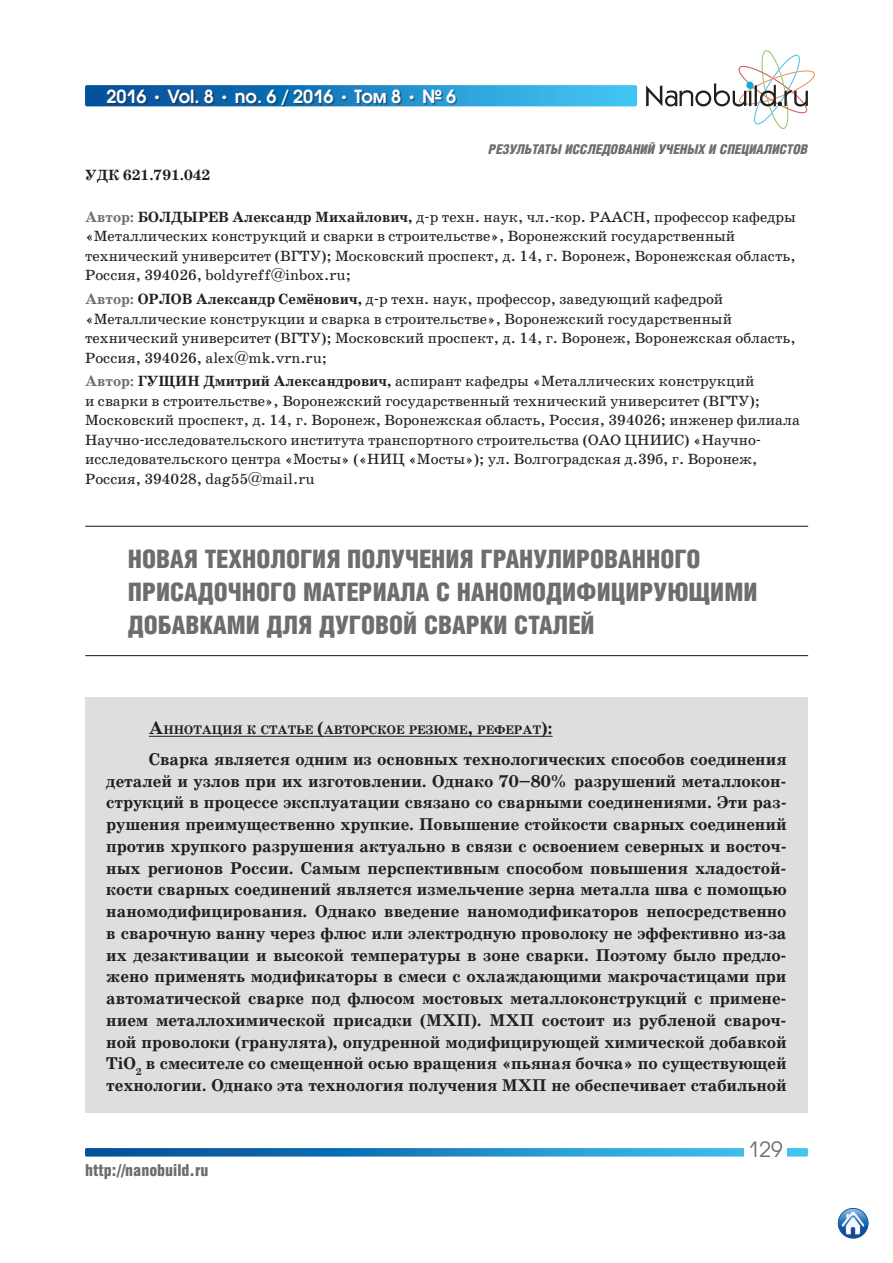
<style>
.page{position:relative;width:893px;height:1263px;background:#fff}
.page>*{position:absolute;margin:0;border:0;box-sizing:border-box;transform-origin:0 0}
.t1{font:900 25.5px/33px "Helios Cond";color:#6c6d70}
.t2{font:21px "Avant Garde Gothic C";color:#6c6d70}
.t3{font:600 18px "Avant Garde Gothic C";color:#fff}
.t4{font:700 17.25px/21.8px "School Book C";letter-spacing:-.005em;color:#231f20;text-align:justify}
.t5{font:900 16.5px "Helios Cond";color:#6c6d70}
.t6{font:15px/19.5px "School Book C";color:#231f20}
.t7{font:700 15px "School Book C";color:#231f20}
.t8{font:italic 900 13.5px "Helios Cond";color:#6c6d70}
.t9{font:700 12.6px "School Book C";color:#231f20}
.s1{font-family:"School Book C";font-weight:700}
.s2{font-weight:700;color:#6c6d70}
.s3{font-weight:700}
.s4{font-size:18px}
</style>
<div class="page">
<svg style="left:85px;top:1148px;width:723px;height:8px;background:#1e84c3"></svg>
<div style="left:744px;top:1137px;width:43px;height:19px;background:#fff"></div>
<div style="left:85px;top:85px;width:552px;height:21px;background:linear-gradient(to right,#004694,#42c8f6);border-radius:2px"></div>
<div style="left:108px;top:90px;width:349px;height:17px;background:#231f20;opacity:.5"></div>
<svg style="left:646px;top:50px;width:169px;height:79px"></svg>
<img style="left:838px;top:1208px;width:30px;height:30px;border-radius:15px">
<div style="left:838px;top:1208px;width:30px;height:30px;border:1px solid #015ca3;border-radius:50%"></div>
<hr style="left:85px;top:526px;width:723px;height:1px;background:#231f20">
<hr style="left:85px;top:655px;width:723px;height:1px;background:#231f20">
<div style="left:85px;top:696px;width:723px;height:416px;background:#dddee0"></div>
<hr style="left:149px;top:736px;width:404px;height:1px;background:#231f20">
<p class="t3" style="left:106px;top:85px;width:351px">2016 <span class="s1">•</span> Vol. 8 <span class="s1">•</span> no. 6 / 2016 <span class="s1">•</span> Том 8 <span class="s1">•</span> № 6</p>
<p class="t8" style="left:489px;top:142px;width:321px">РЕЗУЛЬТАТЫ ИССЛЕДОВАНИЙ УЧЕНЫХ И СПЕЦИАЛИСТОВ</p>
<p class="t7" style="left:85px;top:167px;width:127px">УДК 621.791.042</p>
<p class="t6" style="left:85px;top:207px;width:712px"><span class="s2">Автор:</span> <span class="s3">БОЛДЫРЕВ Александр Михайлович,</span> д-р техн. наук, чл.-кор. РААСН, профессор кафедры «Металлических конструкций и сварки в строительстве», Воронежский государственный технический университет (ВГТУ); Московский проспект, д. 14, г. Воронеж, Воронежская область, Россия, 394026, boldyreff@inbox.ru;</p>
<p class="t6" style="left:85px;top:289px;width:712px"><span class="s2">Автор:</span> <span class="s3">ОРЛОВ Александр Семёнович,</span> д-р техн. наук, профессор, заведующий кафедрой «Металлические конструкции и сварка в строительстве», Воронежский государственный технический университет (ВГТУ); Московский проспект, д. 14, г. Воронеж, Воронежская область, Россия, 394026, alex@mk.vrn.ru;</p>
<p class="t6" style="left:85px;top:372px;width:716px"><span class="s2">Автор:</span> <span class="s3">ГУЩИН Дмитрий Александрович,</span> аспирант кафедры «Металлических конструкций<br>и сварки в строительстве», Воронежский государственный технический университет (ВГТУ); Московский проспект, д. 14, г. Воронеж, Воронежская область, Россия, 394026; инженер филиала Научно-исследовательского института транспортного строительства (ОАО ЦНИИС) «Научно&shy;исследовательского центра «Мосты» («НИЦ «Мосты»); ул. Волгоградская д.39б, г. Воронеж, Россия, 394028, dag55@mail.ru</p>
<h1 class="t1" style="left:128px;top:542px;width:631px">НОВАЯ ТЕХНОЛОГИЯ ПОЛУЧЕНИЯ ГРАНУЛИРОВАННОГО<br>ПРИСАДОЧНОГО МАТЕРИАЛА С НАНОМОДИФИЦИРУЮЩИМИ<br>ДОБАВКАМИ ДЛЯ ДУГОВОЙ СВАРКИ СТАЛЕЙ</h1>
<p class="t9" style="left:149px;top:723px;width:405px"><span class="s4">А</span>ннотация к статье <span class="s4">(</span>авторское резюме<span class="s4">,</span> реферат<span class="s4">):</span></p>
<p class="t4" style="left:106px;top:749px;width:682px;text-indent:43px">Сварка является одним из основных технологических способов соединения деталей и узлов при их изготовлении. Однако 70–80% разрушений металлокон&shy;струкций в процессе эксплуатации связано со сварными соединениями. Эти раз&shy;рушения преимущественно хрупкие. Повышение стойкости сварных соединений против хрупкого разрушения актуально в связи с освоением северных и восточ&shy;ных регионов России. Самым перспективным способом повышения хладостой&shy;кости сварных соединений является измельчение зерна металла шва с помощью наномодифицирования. Однако введение наномодификаторов непосредственно в сварочную ванну через флюс или электродную проволоку не эффективно из-за их дезактивации и высокой температуры в зоне сварки. Поэтому было предло&shy;жено применять модификаторы в смеси с охлаждающими макрочастицами при автоматической сварке под флюсом мостовых металлоконструкций с примене&shy;нием металлохимической присадки (МХП). МХП состоит из рубленой свароч&shy;ной проволоки (гранулята), опудренной модифицирующей химической добавкой TiO<sub>2</sub> в смесителе со смещенной осью вращения «пьяная бочка» по существующей технологии. Однако эта технология получения МХП не обеспечивает стабильной</p>
<p class="t5" style="left:85px;top:1161px;width:125px">http://nanobuild.ru</p>
<p class="t2" style="left:748px;top:1136px;width:36px">129</p>
</div>
